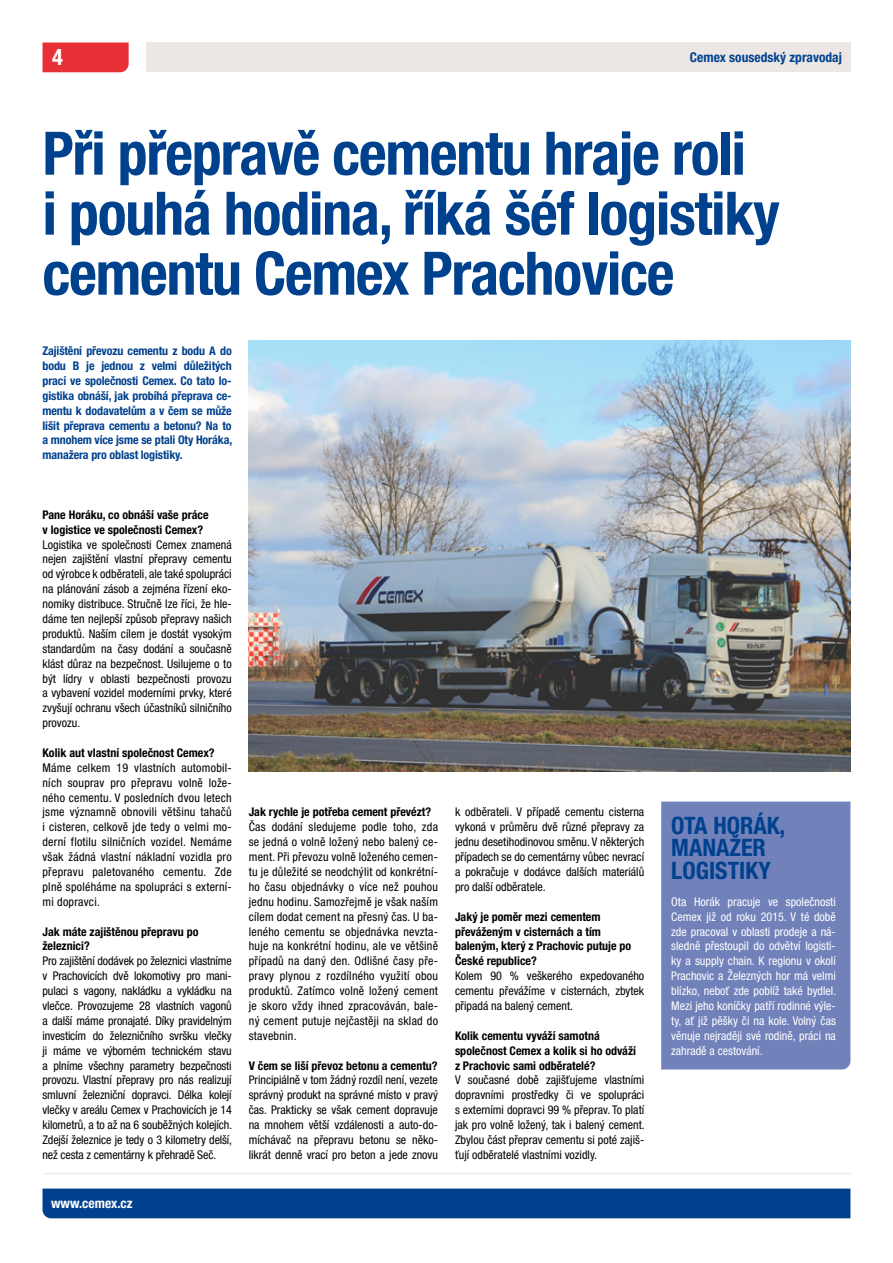
<style>
.page{position:relative;width:893px;height:1263px;background:#fff}
.page>*{position:absolute;margin:0;border:0;box-sizing:border-box;transform-origin:0 0}
.t1{font:700 condensed 60px/60px "Helvetica Neue LT Pro";letter-spacing:-.02em;color:#00418e}
.t2{font:700 condensed 24px/22.5px "Helvetica Neue LT Pro";color:#00418e}
.t3{font:700 condensed 22.5px "Helvetica Neue LT Pro";color:#fff}
.t4{font:700 condensed 13.5px "Helvetica Neue LT Pro";color:#00418e}
.t5{font:700 condensed 13.5px "Helvetica Neue LT Pro";color:#fff}
.t6{font:condensed 12px/14.9px "Helvetica Neue LT Pro";color:#000;text-align:justify}
.t7{font:700 condensed 12px/14.9px "Helvetica Neue LT Pro";color:#000}
.t8{font:condensed 12px/14.9px "Helvetica Neue LT Pro";color:#fff;text-align:justify}
.t9{font:700 condensed 12px/14.9px "Helvetica Neue LT Pro";letter-spacing:-.01em;color:#00418e;text-align:justify}
</style>
<div class="page">
<hr style="left:43px;top:1173px;width:807px;height:1px;background:#ece7e5">
<div style="left:43px;top:1188px;width:807px;height:30px;background:#00418e"></div>
<div style="left:43px;top:43px;width:86px;height:29px;background:#e73035"></div>
<div style="left:146px;top:43px;width:704px;height:29px;background:#ece7e5"></div>
<div style="left:661px;top:801px;width:189px;height:268px;background:#7181ba"></div>
<img style="left:249px;top:340px;width:601px;height:432px">
<p class="t3" style="left:52px;top:44px;width:12px">4</p>
<p class="t4" style="left:690px;top:49px;width:153px">Cemex sousedský zpravodaj</p>
<p class="t1" style="left:43px;top:123px;width:705px">Při přepravě cementu hraje roli</p>
<p class="t1" style="left:43px;top:183px;width:739px">i pouhá hodina, říká šéf logistiky cementu Cemex Prachovice</p>
<p class="t9" style="left:43px;top:343px;width:191px">Zajištění převozu cementu z bodu A do bodu B je jednou z velmi důležitých prací ve společnosti Cemex. Co tato lo&shy;gistika obnáší, jak probíhá přeprava ce&shy;mentu k dodavatelům a v čem se může lišit přeprava cementu a betonu? Na to a mnohem více jsme se ptali Oty Horáka, manažera pro oblast logistiky.</p>
<p class="t7" style="left:43px;top:507px;width:168px">Pane Horáku, co obnáší vaše práce v logistice ve společnosti Cemex?</p>
<p class="t6" style="left:43px;top:537px;width:191px">Logistika ve společnosti Cemex znamená nejen zajištění vlastní přepravy cementu od výrobce k odběrateli, ale také spolupráci na plánování zásob a zejména řízení eko&shy;nomiky distribuce. Stručně lze říci, že hle&shy;dáme ten nejlepší způsob přepravy našich produktů. Naším cílem je dostát vysokým standardům na časy dodání a současně klást důraz na bezpečnost. Usilujeme o to být lídry v oblasti bezpečnosti provozu a vybavení vozidel moderními prvky, které zvyšují ochranu všech účastníků silničního provozu.</p>
<p class="t7" style="left:43px;top:745px;width:174px">Kolik aut vlastní společnost Cemex?</p>
<p class="t6" style="left:43px;top:760px;width:191px">Máme celkem 19 vlastních automobil&shy;ních souprav pro přepravu volně lože&shy;ného cementu. V posledních dvou letech jsme významně obnovili většinu tahačů i cisteren, celkově jde tedy o velmi mo&shy;derní flotilu silničních vozidel. Nemáme však žádná vlastní nákladní vozidla pro přepravu paletovaného cementu. Zde plně spoléháme na spolupráci s externí&shy;mi dopravci.</p>
<p class="t7" style="left:43px;top:924px;width:158px">Jak máte zajištěnou přepravu po železnici?</p>
<p class="t6" style="left:43px;top:953px;width:191px">Pro zajištění dodávek po železnici vlastníme v Prachovicích dvě lokomotivy pro mani&shy;pulaci s vagony, nakládku a vykládku na vlečce. Provozujeme 28 vlastních vagonů a další máme pronajaté. Díky pravidelným investicím do železničního svršku vlečky ji máme ve výborném technickém stavu a plníme všechny parametry bezpečnosti provozu. Vlastní přepravy pro nás realizují smluvní železniční dopravci. Délka kolejí vlečky v areálu Cemex v Prachovicích je 14 kilometrů, a to až na 6 souběžných kolejích.<br>Zdejší železnice je tedy o 3 kilometry delší, než cesta z cementárny k přehradě Seč.</p>
<p class="t5" style="left:51px;top:1195px;width:83px">www.cemex.cz</p>
<p class="t7" style="left:249px;top:805px;width:184px">Jak rychle je potřeba cement převézt?</p>
<p class="t6" style="left:249px;top:820px;width:191px">Čas dodání sledujeme podle toho, zda se jedná o volně ložený nebo balený ce&shy;ment. Při převozu volně loženého cemen&shy;tu je důležité se neodchýlit od konkrétní&shy;ho času objednávky o více než pouhou jednu hodinu. Samozřejmě je však naším cílem dodat cement na přesný čas. U ba&shy;leného cementu se objednávka nevzta&shy;huje na konkrétní hodinu, ale ve většině případů na daný den. Odlišné časy pře&shy;pravy plynou z rozdílného využití obou produktů. Zatímco volně ložený cement je skoro vždy ihned zpracováván, bale&shy;ný cement putuje nejčastěji na sklad do stavebnin.</p>
<p class="t7" style="left:249px;top:1058px;width:190px">V čem se liší převoz betonu a cementu?</p>
<p class="t6" style="left:249px;top:1073px;width:191px">Principiálně v tom žádný rozdíl není, vezete správný produkt na správné místo v pravý čas. Prakticky se však cement dopravuje na mnohem větší vzdálenosti a auto-do&shy;míchávač na přepravu betonu se něko&shy;likrát denně vrací pro beton a jede znovu</p>
<p class="t6" style="left:455px;top:805px;width:191px">k odběrateli. V případě cementu cisterna vykoná v průměru dvě různé přepravy za jednu desetihodinovou směnu. V některých případech se do cementárny vůbec nevrací a pokračuje v dodávce dalších materiálů pro další odběratele.</p>
<p class="t7" style="left:455px;top:909px;width:178px">Jaký je poměr mezi cementem převáženým v cisternách a tím baleným, který z Prachovic putuje po<br>České republice?</p>
<p class="t6" style="left:455px;top:968px;width:191px">Kolem 90 % veškerého expedovaného cementu převážíme v cisternách, zbytek připadá na balený cement.</p>
<p class="t7" style="left:455px;top:1028px;width:182px">Kolik cementu vyváží samotná společnost Cemex a kolik si ho odváží z Prachovic sami odběratelé?</p>
<p class="t6" style="left:455px;top:1073px;width:191px">V současné době zajišťujeme vlastními dopravními prostředky či ve spolupráci s externími dopravci 99 % přeprav. To platí jak pro volně ložený, tak i balený cement.<br>Zbylou část přeprav cementu si poté zajiš&shy;ťují odběratelé vlastními vozidly.</p>
<p class="t2" style="left:671px;top:813px;width:116px">OTA HORÁK,<br>MANAŽER</p>
<p class="t2" style="left:671px;top:858px;width:101px">LOGISTIKY</p>
<p class="t8" style="left:671px;top:894px;width:166px">Ota Horák pracuje ve společnosti Cemex již od roku 2015. V té době zde pracoval v oblasti prodeje a ná&shy;sledně přestoupil do odvětví logisti&shy;ky a supply chain. K regionu v okolí Prachovic a Železných hor má velmi blízko, neboť zde poblíž také bydlel.<br>Mezi jeho koníčky patří rodinné výle&shy;ty, ať již pěšky či na kole. Volný čas věnuje nejraději své rodině, práci na zahradě a cestování.</p>
</div>
